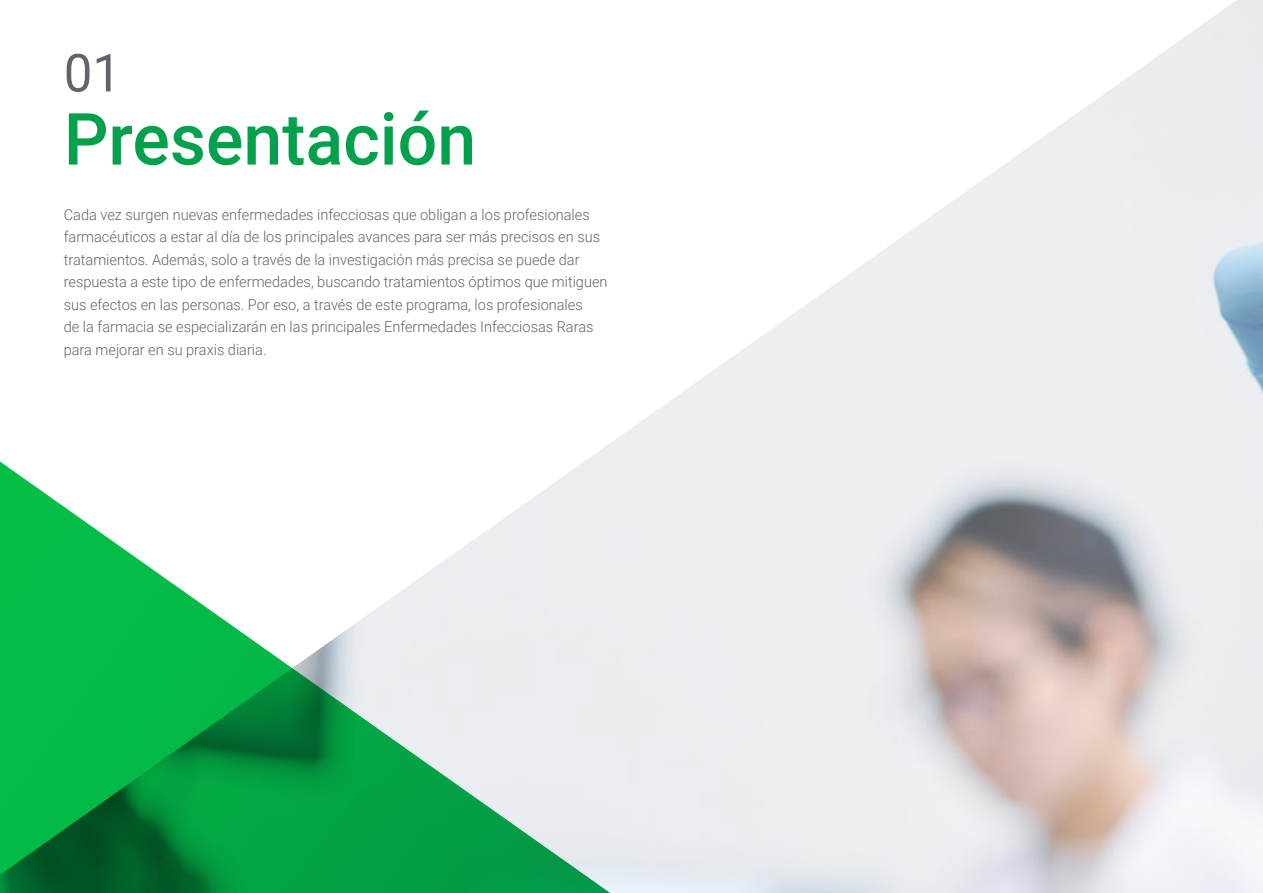
<style>
.page{position:relative;width:1263px;height:893px;background:#fff}
.page>*{position:absolute;margin:0;border:0;box-sizing:border-box;transform-origin:0 0}
.t1{font:500 72px "Roboto";color:#04a14d}
.t2{font:52.5px "Roboto";color:#61646a}
.t3{font:300 15px/22.5px "Roboto";color:#61646a}
</style>
<div class="page">
<img style="left:607px;top:0;width:656px;height:893px">
<svg style="left:0;top:446px;width:640px;height:447px"></svg>
<h2 class="t2" style="left:64px;top:36px;width:59px">01</h2>
<h1 class="t1" style="left:64px;top:89px;width:414px">Presentación</h1>
<p class="t3" style="left:64px;top:202px;width:545px">Cada vez surgen nuevas enfermedades infecciosas que obligan a los profesionales farmacéuticos a estar al día de los principales avances para ser más precisos en sus tratamientos. Además, solo a través de la investigación más precisa se puede dar respuesta a este tipo de enfermedades, buscando tratamientos óptimos que mitiguen sus efectos en las personas. Por eso, a través de este programa, los profesionales<br>de la farmacia se especializarán en las principales Enfermedades Infecciosas Raras para mejorar en su praxis diaria.</p>
</div>
